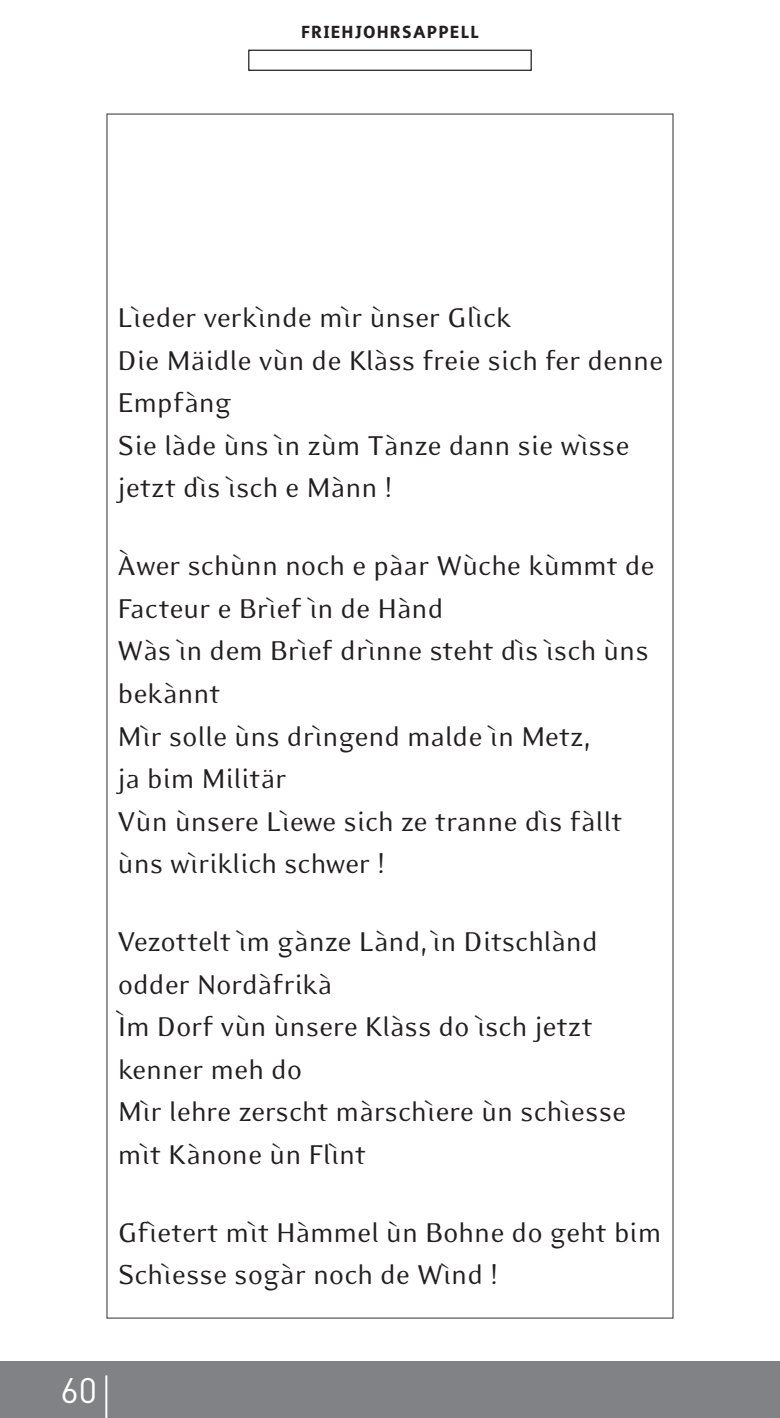
<style>
.page{position:relative;width:780px;height:1418px;background:#fff}
.page>*{position:absolute;margin:0;border:0;box-sizing:border-box;transform-origin:0 0}
.t1{font:35px "DIN";color:#fff}
.t2{font:31.25px/42.5px "Eidetic Modern";color:#231f20}
.t3{font:700 22.5px "Surface";letter-spacing:.025em;color:#231f20}
</style>
<div class="page">
<div style="left:0;top:1361px;width:780px;height:56px;background:#808285"></div>
<hr style="left:105px;top:1375px;width:2px;height:42px;background:#fff">
<div style="left:248px;top:50px;width:283px;height:21px;border:1px solid #231f20"></div>
<p class="t3" style="left:301px;top:17px;width:179px">FRIEHJOHRSAPPELL</p>
<p class="t2" style="left:118px;top:299px;width:547px">Lìeder verkìnde mìr ùnser Glìck<br>Die Mäidle vùn de Klàss freie sich fer denne<br>Empfàng<br>Sie làde ùns ìn zùm Tànze dann sie wìsse jetzt dìs ìsch e Mànn !</p>
<p class="t2" style="left:118px;top:547px;width:538px">Àwer schùnn noch e pàar Wùche kùmmt de<br>Facteur e Brìef ìn de Hànd<br>Wàs ìn dem Brìef drìnne steht dìs ìsch ùns bekànnt<br>Mìr solle ùns drìngend malde ìn Metz,<br>ja bim Militär<br>Vùn ùnsere Lìewe sich ze tranne dìs fàllt ùns wìriklich schwer !</p>
<p class="t2" style="left:118px;top:922px;width:510px">Vezottelt ìm gànze Lànd, ìn Ditschlànd odder Nordàfrikà<br>Ìm Dorf vùn ùnsere Klàss do ìsch jetzt kenner meh do<br>Mìr lehre zerscht màrschìere ùn schìesse mìt Kànone ùn Flìnt</p>
<p class="t2" style="left:118px;top:1213px;width:545px">Gfìetert mìt Hàmmel ùn Bohne do geht bim<br>Schìesse sogàr noch de Wìnd !</p>
<p class="t1" style="left:61px;top:1369px;width:38px">60</p>
</div>
